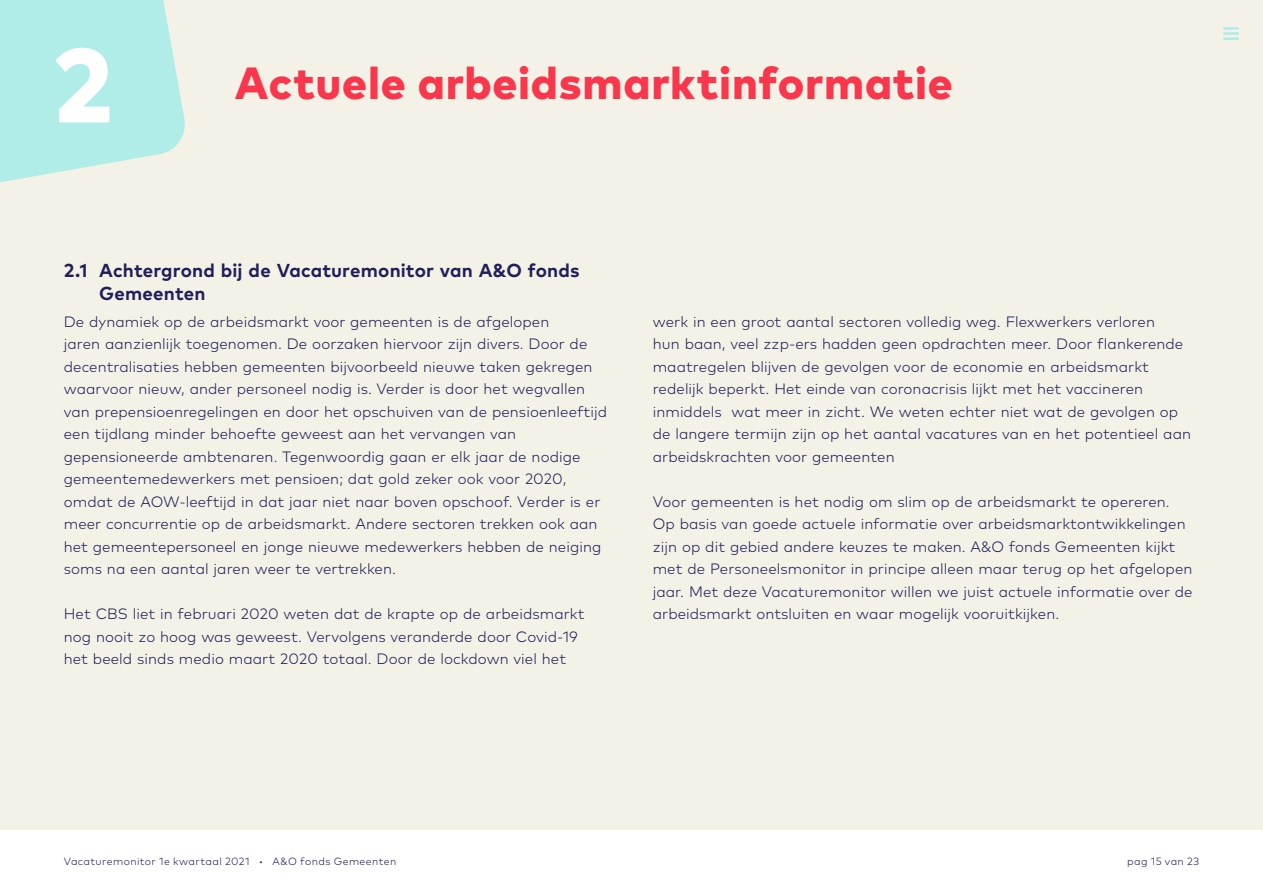
<style>
.page{position:relative;width:1263px;height:893px;background:#fff}
.page>*{position:absolute;margin:0;border:0;box-sizing:border-box;transform-origin:0 0}
.kop_hoofdstuk{font:800 105px "Mark Pro";color:#fff}
.kop_hoofdstuk-2{font:800 45px "Mark Pro";letter-spacing:.015em;color:#f9364c}
.brood{font:700 18.75px/22.5px "Mark Pro";letter-spacing:.01em;color:#211e5b}
.brood-2{font:300 15px/22.5px "Mark Pro";letter-spacing:.005em;color:#211e5b}
.t1{font:300 10.5px "Mark Pro";letter-spacing:.04em;color:#211e5b}
</style>
<div class="page">
<div style="left:0;top:0;width:1263px;height:829px;background:#f4f2e6"></div>
<svg style="left:0;top:0;width:185px;height:183px"></svg>
<p class="kop_hoofdstuk" style="left:53px;top:5px;width:61px">2</p>
<p class="kop_hoofdstuk-2" style="left:235px;top:49px;width:719px">Actuele arbeidsmarktinformatie</p>
<p class="brood" style="left:99px;top:258px;width:482px;text-indent:-36px">2.1 Achtergrond bij de Vacaturemonitor van A&amp;O fonds<br>Gemeenten</p>
<p class="brood-2" style="left:64px;top:309px;width:545px">De dynamiek op de arbeidsmarkt voor gemeenten is de afgelopen<br>jaren aanzienlijk toegenomen. De oorzaken hiervoor zijn divers. Door de decentralisaties hebben gemeenten bijvoorbeeld nieuwe taken gekregen waarvoor nieuw, ander personeel nodig is. Verder is door het wegvallen van prepensioenregelingen en door het opschuiven van de pensioenleeftijd een tijdlang minder behoefte geweest aan het vervangen van gepensioneerde ambtenaren. Tegenwoordig gaan er elk jaar de nodige gemeentemedewerkers met pensioen; dat gold zeker ook voor 2020, omdat de AOW-leeftijd in dat jaar niet naar boven opschoof. Verder is er meer concurrentie op de arbeidsmarkt. Andere sectoren trekken ook aan het gemeentepersoneel en jonge nieuwe medewerkers hebben de neiging soms na een aantal jaren weer te vertrekken.</p>
<p class="brood-2" style="left:64px;top:601px;width:522px">Het CBS liet in februari 2020 weten dat de krapte op de arbeidsmarkt nog nooit zo hoog was geweest. Vervolgens veranderde door Covid-19 het beeld sinds medio maart 2020 totaal. Door de lockdown viel het</p>
<p class="brood-2" style="left:653px;top:309px;width:540px">werk in een groot aantal sectoren volledig weg. Flexwerkers verloren<br>hun baan, veel zzp-ers hadden geen opdrachten meer. Door flankerende maatregelen blijven de gevolgen voor de economie en arbeidsmarkt redelijk beperkt. Het einde van coronacrisis lijkt met het vaccineren inmiddels wat meer in zicht. We weten echter niet wat de gevolgen op de langere termijn zijn op het aantal vacatures van en het potentieel aan arbeidskrachten voor gemeenten</p>
<p class="brood-2" style="left:653px;top:489px;width:541px">Voor gemeenten is het nodig om slim op de arbeidsmarkt te opereren.<br>Op basis van goede actuele informatie over arbeidsmarktontwikkelingen zijn op dit gebied andere keuzes te maken. A&amp;O fonds Gemeenten kijkt met de Personeelsmonitor in principe alleen maar terug op het afgelopen jaar. Met deze Vacaturemonitor willen we juist actuele informatie over de arbeidsmarkt ontsluiten en waar mogelijk vooruitkijken.</p>
<p class="t1" style="left:64px;top:854px;width:334px">Vacaturemonitor 1e kwartaal 2021 • A&amp;O fonds Gemeenten</p>
<p class="t1" style="left:1127px;top:854px;width:74px">pag 15 van 23</p>
</div>
